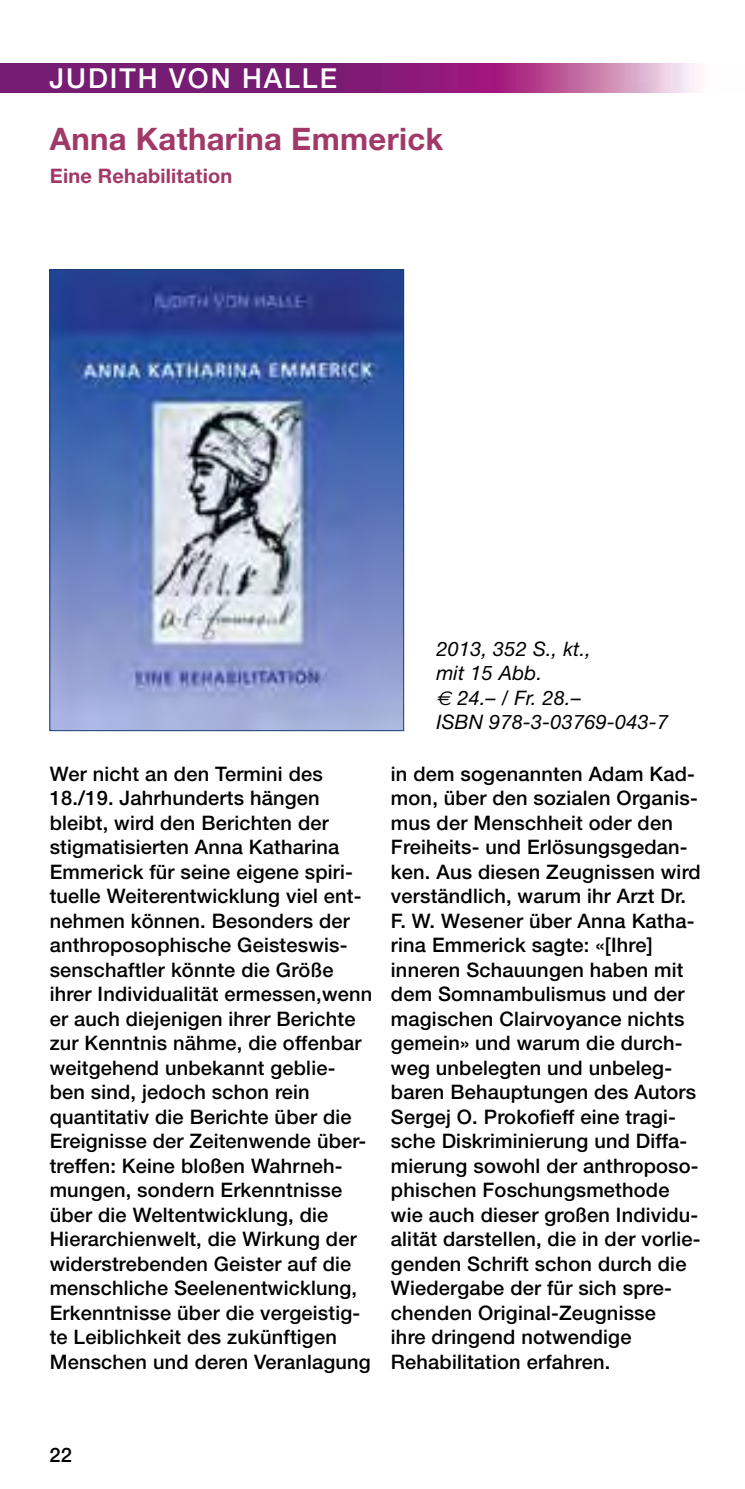
<style>
.page{position:relative;width:745px;height:1489px;background:#fff}
.page>*{position:absolute;margin:0;border:0;box-sizing:border-box;transform-origin:0 0}
.t1{font:700 31px "Helvetica Neue";letter-spacing:.01em;color:#a13968}
.t2{font:500 27.5px "Helvetica Neue";letter-spacing:.07em;color:#fff}
.t3{font:500 20px/24.5px "Helvetica Neue";letter-spacing:.01em;color:#000}
.t4{font:italic 20px/24.5px "Helvetica Neue";letter-spacing:.01em;color:#000}
.t5{font:700 20px "Helvetica Neue";letter-spacing:.01em;color:#a13968}
.s1{font-family:"Euro Sans"}
</style>
<div class="page">
<img style="left:52px;top:271px;width:349px;height:457px">
<img style="left:0;top:64px;width:697px;height:28px">
<h2 class="t2" style="left:50px;top:62px;width:289px">JUDITH VON HALLE</h2>
<h1 class="t1" style="left:50px;top:119px;width:395px">Anna Katharina Emmerick</h1>
<p class="t5" style="left:50px;top:163px;width:184px">Eine Rehabilitation</p>
<p class="t4" style="left:436px;top:636px;width:233px">2013, 352 S., kt.,<br>mit 15 Abb.<br><span class="s1">€</span> 24.– / Fr. 28.–<br>ISBN 978-3-03769-043-7</p>
<p class="t3" style="left:50px;top:761px;width:324px">Wer nicht an den Termini des<br>18./19. Jahrhunderts hängen bleibt, wird den Berichten der stigmatisierten Anna Katharina<br>Emmerick für seine eigene spiri&shy;tuelle Weiterentwicklung viel ent&shy;nehmen können. Besonders der anthroposophische Geisteswis&shy;senschaftler könnte die Größe ihrer Individualität ermessen,wenn er auch diejenigen ihrer Berichte zur Kenntnis nähme, die offenbar weitgehend unbekannt geblie&shy;ben sind, jedoch schon rein quantitativ die Berichte über die<br>Ereignisse der Zeitenwende über&shy;treffen: Keine bloßen Wahrneh&shy;mungen, sondern Erkenntnisse über die Weltentwicklung, die<br>Hierarchienwelt, die Wirkung der widerstrebenden Geister auf die menschliche Seelenentwicklung,<br>Erkenntnisse über die vergeistig&shy;te Leiblichkeit des zukünftigen<br>Menschen und deren Veranlagung</p>
<p class="t3" style="left:390px;top:761px;width:311px">in dem sogenannten Adam Kad&shy;mon, über den sozialen Organis&shy;mus der Menschheit oder den<br>Freiheits- und Erlösungsgedan&shy;ken. Aus diesen Zeugnissen wird verständlich, warum ihr Arzt Dr.<br>F. W. Wesener über Anna Katha&shy;rina Emmerick sagte: «[Ihre] inneren Schauungen haben mit dem Somnambulismus und der magischen Clairvoyance nichts gemein» und warum die durch&shy;weg unbelegten und unbeleg&shy;baren Behauptungen des Autors<br>Sergej O. Prokofieff eine tragi&shy;sche Diskriminierung und Diffa&shy;mierung sowohl der anthroposo&shy;phischen Foschungsmethode wie auch dieser großen Individu&shy;alität darstellen, die in der vorlie&shy;genden Schrift schon durch die<br>Wiedergabe der für sich spre&shy;chenden Original-Zeugnisse<br>ihre dringend notwendige<br>Rehabilitation erfahren.</p>
<p class="t3" style="left:50px;top:1442px;width:24px">22</p>
</div>
